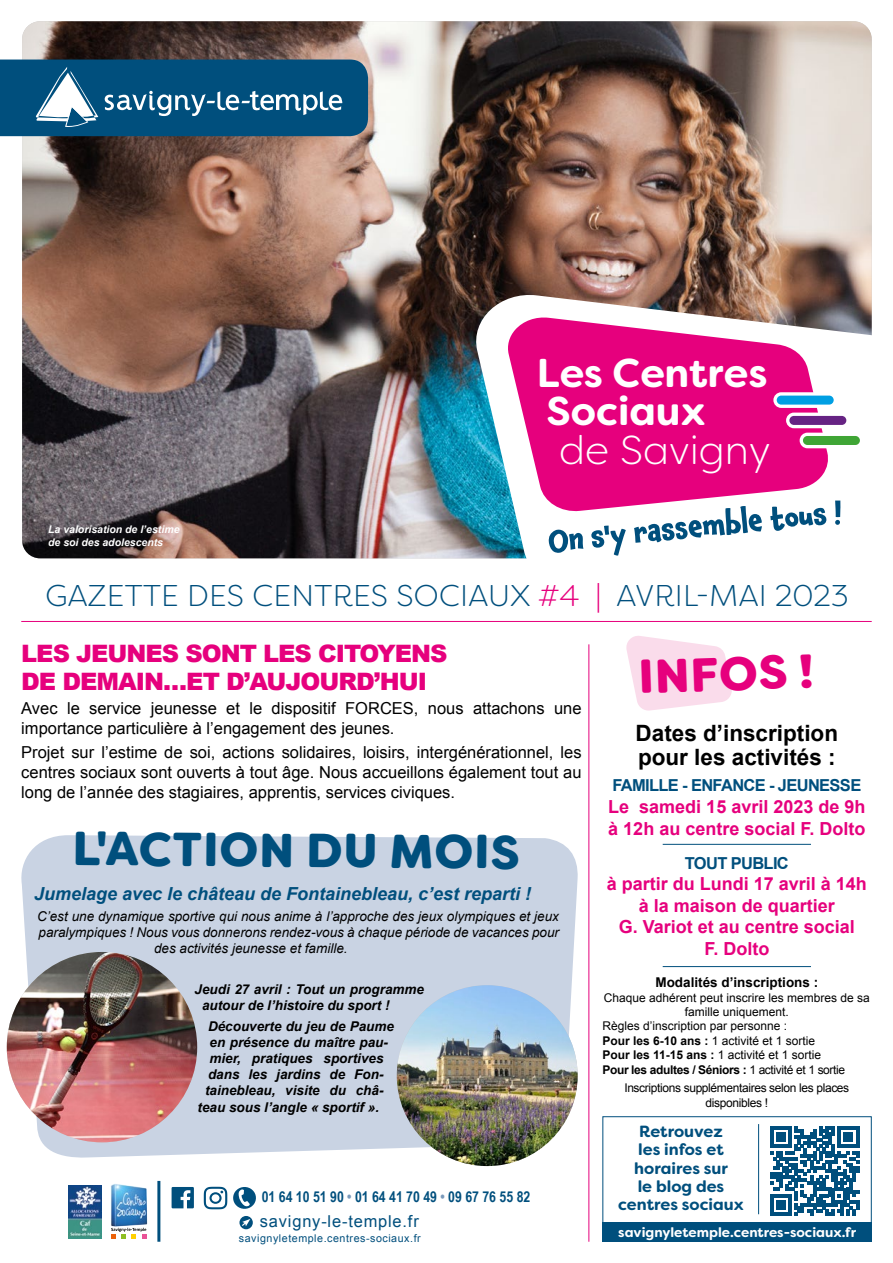
<style>
.page{position:relative;width:893px;height:1263px;background:#fff}
.page>*{position:absolute;margin:0;border:0;box-sizing:border-box;transform-origin:0 0}
.t1{font:900 47.7px "Filson Soft";letter-spacing:.01em;color:#004f7d}
.t2{font:900 47.55px "Filson Soft";color:#e6007d}
.t3{font:700 40.2px/38.5px "Filson Soft";color:#fff}
.t4{font:300 40.2px "Filson Soft";color:#fff}
.t5{font:300 30px "Filson Soft";letter-spacing:.01em;color:#004f7d}
.t6{font:900 24px/28.8px "Arial";letter-spacing:-.04em;color:#e6007d}
.t7{font:700 22.5px/24px "Arial";color:#000}
.t8{font:700 18px/21.6px "Arial";color:#e6007d}
.t9{font:italic 700 18px "Arial";color:#004f7d}
.t10{font:16.5px/19.8px "Arial";color:#000}
.t11{font:700 16.5px "Arial";letter-spacing:-.04em;color:#004f7d}
.t12{font:16.5px "Arial";letter-spacing:.05em;color:#004f7d}
.t13{font:700 16.2px/18px "Filson Soft";color:#004f7d;text-align:center}
.t14{font:700 15px "Arial Narrow";color:#004f7d}
.t15{font:italic 700 13.5px/16.2px "Arial";color:#000}
.t16{font:italic 13.5px "Arial";color:#000}
.t17{font:700 13.5px "Filson Soft";color:#fff}
.t18{font:700 13.5px "Arial";color:#000}
.t19{font:12px "Arial";color:#000}
.t20{font:12px/14.4px "Arial";letter-spacing:-.03em;color:#000;text-align:center}
.t21{font:700 12px "Arial";letter-spacing:-.03em;color:#000}
.t22{font:10.65px "Arial";letter-spacing:.05em;color:#004f7d}
.t23{font:italic 700 10.5px/12.6px "Arial";color:#fff}
.s1{color:#e6007d}
.s2{color:#7a99ba}
.s3{font-weight:700}
.s4{font-weight:400}
</style>
<div class="page">
<img style="left:22px;top:21px;width:850px;height:537px">
<svg style="left:770px;top:1126px;width:89px;height:89px"></svg>
<div style="left:602px;top:1116px;width:270px;height:113px;border:1px solid #004f7d"></div>
<svg style="left:0;top:60px;width:368px;height:76px;background:#1c628b"></svg>
<img style="left:470px;top:291px;width:402px;height:268px">
<svg style="left:495px;top:304px;width:346px;height:219px"></svg>
<svg style="left:548px;top:529px;width:35px;height:24px"></svg>
<svg style="left:591px;top:525px;width:35px;height:31px"></svg>
<svg style="left:634px;top:506px;width:128px;height:37px"></svg>
<svg style="left:770px;top:506px;width:57px;height:25px"></svg>
<svg style="left:835px;top:500px;width:5px;height:25px"></svg>
<svg style="left:773px;top:392px;width:90px;height:56px"></svg>
<div style="left:602px;top:1222px;width:270px;height:20px;background:#004f7d"></div>
<hr style="left:21px;top:621px;width:851px;height:1px;background:#e6007d">
<hr style="left:588px;top:644px;width:1px;height:598px;background:#e6007d">
<svg style="left:626px;top:636px;width:106px;height:75px"></svg>
<svg style="left:172px;top:1187px;width:22px;height:21px"></svg>
<svg style="left:204px;top:1186px;width:52px;height:24px"></svg>
<svg style="left:239px;top:1216px;width:14px;height:13px"></svg>
<hr style="left:157px;top:1181px;width:3px;height:61px;background:#004f7d">
<svg style="left:111px;top:1228px;width:35px;height:10px"></svg>
<img style="left:110px;top:1184px;width:37px;height:43px">
<img style="left:68px;top:1185px;width:33px;height:53px">
<hr style="left:758px;top:1124px;width:1px;height:90px;background:#004f7d">
<svg style="left:18px;top:835px;width:560px;height:324px;background:#ccd6e4"></svg>
<img style="left:7px;top:952px;width:190px;height:190px;border-radius:95px">
<img style="left:397px;top:985px;width:181px;height:181px;border-radius:90px">
<hr style="left:663px;top:844px;width:148px;height:1px;background:#004f7d">
<hr style="left:663px;top:966px;width:148px;height:1px;background:#004f7d">
<p class="t23" style="left:48px;top:524px;width:133px">La valorisation de l’estime de soi des adolescents</p>
<h3 class="t3" style="left:537px;top:353px;width:232px">Les Centres<br>Sociaux</h3>
<h3 class="t4" style="left:559px;top:425px;width:213px">de Savigny</h3>
<h3 class="t5" style="left:46px;top:576px;width:804px">GAZETTE DES CENTRES SOCIAUX <span class="s1">#4 |</span> AVRIL-MAI 2023</h3>
<h3 class="t6" style="left:21px;top:638px;width:428px">LES JEUNES SONT LES CITOYENS<br>DE DEMAIN…ET D’AUJOURD’HUI</h3>
<p class="t10" style="left:21px;top:699px;width:562px">Avec le service jeunesse et le dispositif FORCES, nous attachons une importance particulière à l’engagement des jeunes.</p>
<p class="t10" style="left:21px;top:743px;width:562px;text-align:justify">Projet sur l’estime de soi, actions solidaires, loisirs, intergénérationnel, les centres sociaux sont ouverts à tout âge. Nous accueillons également tout au long de l’année des stagiaires, apprentis, services civiques.</p>
<h1 class="t1" style="left:72px;top:819px;width:449px">L'ACTION DU MOIS</h1>
<p class="t9" style="left:34px;top:882px;width:499px">Jumelage avec le château de Fontainebleau, c’est reparti !</p>
<p class="t16" style="left:37px;top:907px;width:523px">C’est une dynamique sportive qui nous anime à l’approche des jeux olympiques et jeux</p>
<p class="t16" style="left:39px;top:923px;width:522px">paralympiques ! Nous vous donnerons rendez-vous à chaque période de vacances pour</p>
<p class="t16" style="left:154px;top:939px;width:195px">des activités jeunesse et famille.</p>
<p class="t15" style="left:202px;top:981px;width:223px;text-indent:-8px">Jeudi 27 avril : Tout un programme autour de l’histoire du sport !</p>
<p class="t15" style="left:208px;top:1018px;width:187px">Découverte du jeu de Paume</p>
<p class="t15" style="left:210px;top:1034px;width:180px">en présence du maître pau-</p>
<p class="t15" style="left:210px;top:1050px;width:175px">mier, pratiques sportives</p>
<p class="t15" style="left:208px;top:1067px;width:177px">dans les jardins de Fon-</p>
<p class="t15" style="left:205px;top:1083px;width:180px">tainebleau, visite du châ-</p>
<p class="t15" style="left:198px;top:1099px;width:183px">teau sous l’angle « sportif ».</p>
<p class="t14" style="left:262px;top:1185px;width:270px">01 64 10 51 90 <span class="s2">•</span> 01 64 41 70 49 <span class="s2">•</span> 09 67 76 55 82</p>
<p class="t12" style="left:260px;top:1211px;width:160px">savigny-le-temple.fr</p>
<p class="t22" style="left:239px;top:1231px;width:183px">savignyletemple.centres-sociaux.fr</p>
<h2 class="t2" style="left:637px;top:646px;width:177px;rotate:-2deg">INFOS !</h2>
<h3 class="t7" style="left:636px;top:722px;width:204px">Dates d’inscription pour les activités :</h3>
<p class="t11" style="left:612px;top:775px;width:250px">FAMILLE - ENFANCE - JEUNESSE</p>
<p class="t8" style="left:608px;top:796px;width:259px">Le samedi 15 avril 2023 de 9h à 12h au centre social F. Dolto</p>
<p class="t11" style="left:685px;top:852px;width:106px">TOUT PUBLIC</p>
<p class="t8" style="left:607px;top:874px;width:262px;text-align:center">à partir du Lundi 17 avril à 14h à la maison de quartier<br>G. Variot et au centre social<br>F. Dolto</p>
<p class="t18" style="left:655px;top:973px;width:164px">Modalités d’inscriptions :</p>
<p class="t19" style="left:604px;top:989px;width:268px">Chaque adhérent peut inscrire les membres de sa</p>
<p class="t19" style="left:685px;top:1004px;width:106px">famille uniquement.</p>
<p class="t19" style="left:602px;top:1018px;width:186px">Règles d’inscription par personne :</p>
<p class="t19" style="left:602px;top:1033px;width:214px"><span class="s3">Pour les 6-10 ans :</span> 1 activité et 1 sortie</p>
<p class="t19" style="left:602px;top:1047px;width:220px"><span class="s3">Pour les 11-15 ans :</span> 1 activité et 1 sortie</p>
<p class="t21" style="left:602px;top:1061px;width:244px">Pour les adultes / Séniors : <span class="s4">1 activité et 1 sortie</span></p>
<p class="t20" style="left:624px;top:1081px;width:226px">Inscriptions supplémentaires selon les places disponibles !</p>
<p class="t13" style="left:618px;top:1123px;width:127px">Retrouvez<br>les infos et horaires sur<br>le blog des centres sociaux</p>
<p class="t17" style="left:618px;top:1223px;width:239px">savignyletemple.centres-sociaux.fr</p>
</div>
